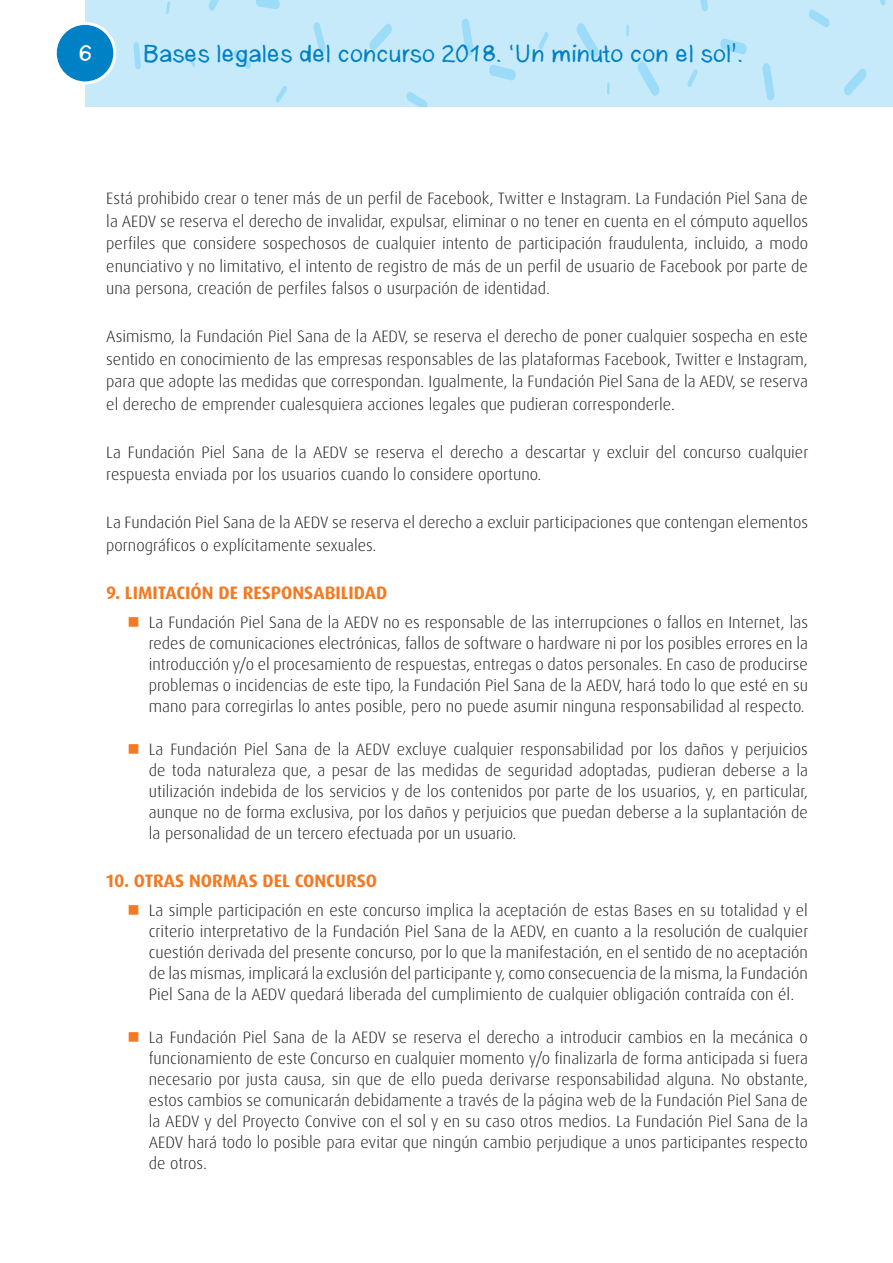
<style>
.page{position:relative;width:893px;height:1263px;background:#fff}
.page>*{position:absolute;margin:0;border:0;box-sizing:border-box;transform-origin:0 0}
.t1{font:24px "Anke Sans";color:#0080c5}
.t2{font:24px "Anke Sans";color:#fff}
.nivel_2{font:700 18px "Dax Pro";color:#f47921}
.txt_corrido{font:300 16.5px/21px "Dax Pro";color:#231f20;text-align:justify}
</style>
<div class="page">
<div style="left:85px;top:0;width:808px;height:106px;background:#c6eafa"></div>
<svg style="left:188px;top:56px;width:7px;height:11px"></svg>
<svg style="left:538px;top:32px;width:11px;height:18px"></svg>
<svg style="left:208px;top:0;width:11px;height:11px"></svg>
<svg style="left:276px;top:86px;width:11px;height:17px"></svg>
<svg style="left:256px;top:0;width:24px;height:9px"></svg>
<svg style="left:133px;top:42px;width:8px;height:28px"></svg>
<svg style="left:233px;top:50px;width:18px;height:19px"></svg>
<svg style="left:576px;top:23px;width:23px;height:35px"></svg>
<svg style="left:461px;top:18px;width:13px;height:38px"></svg>
<svg style="left:313px;top:22px;width:13px;height:31px"></svg>
<svg style="left:607px;top:83px;width:3px;height:12px"></svg>
<svg style="left:406px;top:92px;width:21px;height:14px"></svg>
<svg style="left:369px;top:23px;width:23px;height:28px"></svg>
<svg style="left:166px;top:1px;width:4px;height:13px"></svg>
<svg style="left:489px;top:64px;width:27px;height:17px"></svg>
<svg style="left:687px;top:69px;width:11px;height:18px"></svg>
<svg style="left:879px;top:0;width:7px;height:6px"></svg>
<svg style="left:637px;top:61px;width:23px;height:35px"></svg>
<svg style="left:762px;top:63px;width:13px;height:38px"></svg>
<svg style="left:626px;top:24px;width:3px;height:12px"></svg>
<svg style="left:700px;top:0;width:8px;height:12px"></svg>
<svg style="left:809px;top:9px;width:21px;height:18px"></svg>
<svg style="left:844px;top:68px;width:23px;height:28px"></svg>
<svg style="left:720px;top:38px;width:27px;height:17px"></svg>
<div style="left:55px;top:23px;width:60px;height:60px;background:#0080c5;border-radius:50%"></div>
<div style="left:54px;top:22px;width:62px;height:62px;border:3px solid #fff;border-radius:50%"></div>
<h1 class="t2" style="left:79px;top:38px;width:15px">6</h1>
<h1 class="t1" style="left:143px;top:38px;width:602px">Bases legales del concurso 2018. ‘Un minuto con el sol’.</h1>
<p class="txt_corrido" style="left:106px;top:187px;width:703px;line-height:22.5px">Está prohibido crear o tener más de un perfil de Facebook, Twitter e Instagram. La Fundación Piel Sana de la AEDV se reserva el derecho de invalidar, expulsar, eliminar o no tener en cuenta en el cómputo aquellos perfiles que considere sospechosos de cualquier intento de participación fraudulenta, incluido, a modo enunciativo y no limitativo, el intento de registro de más de un perfil de usuario de Facebook por parte de una persona, creación de perfiles falsos o usurpación de identidad.</p>
<p class="txt_corrido" style="left:106px;top:325px;width:703px;line-height:22.5px">Asimismo, la Fundación Piel Sana de la AEDV, se reserva el derecho de poner cualquier sospecha en este sentido en conocimiento de las empresas responsables de las plataformas Facebook, Twitter e Instagram, para que adopte las medidas que correspondan. Igualmente, la Fundación Piel Sana de la AEDV, se reserva el derecho de emprender cualesquiera acciones legales que pudieran corresponderle.</p>
<p class="txt_corrido" style="left:106px;top:441px;width:703px;line-height:22.5px">La Fundación Piel Sana de la AEDV se reserva el derecho a descartar y excluir del concurso cualquier respuesta enviada por los usuarios cuando lo considere oportuno.</p>
<p class="txt_corrido" style="left:106px;top:511px;width:703px;line-height:22.5px">La Fundación Piel Sana de la AEDV se reserva el derecho a excluir participaciones que contengan elementos pornográficos o explícitamente sexuales.</p>
<p class="nivel_2" style="left:106px;top:581px;width:283px">9. LIMITACIÓN DE RESPONSABILIDAD</p>
<p class="txt_corrido" style="left:149px;top:612px;width:661px">La Fundación Piel Sana de la AEDV no es responsable de las interrupciones o fallos en Internet, las redes de comunicaciones electrónicas, fallos de software o hardware ni por los posibles errores en la introducción y/o el procesamiento de respuestas, entregas o datos personales. En caso de producirse problemas o incidencias de este tipo, la Fundación Piel Sana de la AEDV, hará todo lo que esté en su mano para corregirlas lo antes posible, pero no puede asumir ninguna responsabilidad al respecto.</p>
<p class="txt_corrido" style="left:149px;top:738px;width:661px">La Fundación Piel Sana de la AEDV excluye cualquier responsabilidad por los daños y perjuicios de toda naturaleza que, a pesar de las medidas de seguridad adoptadas, pudieran deberse a la utilización indebida de los servicios y de los contenidos por parte de los usuarios, y, en particular, aunque no de forma exclusiva, por los daños y perjuicios que puedan deberse a la suplantación de la personalidad de un tercero efectuada por un usuario.</p>
<p class="nivel_2" style="left:106px;top:869px;width:272px">10. OTRAS NORMAS DEL CONCURSO</p>
<p class="txt_corrido" style="left:149px;top:900px;width:661px">La simple participación en este concurso implica la aceptación de estas Bases en su totalidad y el criterio interpretativo de la Fundación Piel Sana de la AEDV, en cuanto a la resolución de cualquier cuestión derivada del presente concurso, por lo que la manifestación, en el sentido de no aceptación de las mismas, implicará la exclusión del participante y, como consecuencia de la misma, la Fundación Piel Sana de la AEDV quedará liberada del cumplimiento de cualquier obligación contraída con él.</p>
<p class="txt_corrido" style="left:149px;top:1026px;width:661px">La Fundación Piel Sana de la AEDV se reserva el derecho a introducir cambios en la mecánica o funcionamiento de este Concurso en cualquier momento y/o finalizarla de forma anticipada si fuera necesario por justa causa, sin que de ello pueda derivarse responsabilidad alguna. No obstante, estos cambios se comunicarán debidamente a través de la página web de la Fundación Piel Sana de la AEDV y del Proyecto Convive con el sol y en su caso otros medios. La Fundación Piel Sana de la AEDV hará todo lo posible para evitar que ningún cambio perjudique a unos participantes respecto de otros.</p>
</div>
